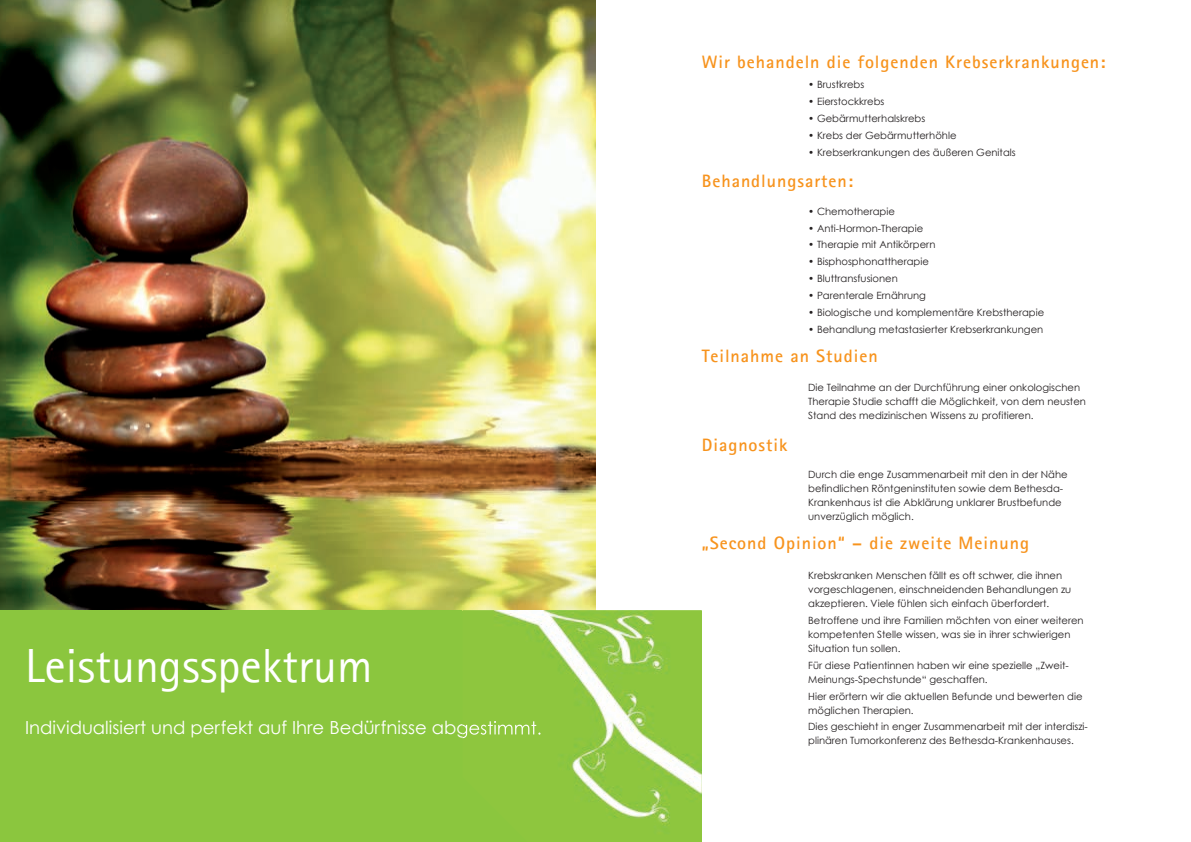
<style>
.page{position:relative;width:1191px;height:842px;background:#fff}
.page>*{position:absolute;margin:0;border:0;box-sizing:border-box;transform-origin:0 0}
.t1{font:48px "Rotis Sans Serif";color:#fff}
.t2{font:700 18px "Rotis Sans Serif";letter-spacing:.055em;color:#f7931d}
.t3{font:18px "Century Gothic";color:#fff}
.t4{font:10px/14px "Century Gothic";color:#231f20}
</style>
<div class="page">
<img style="left:0;top:0;width:595px;height:610px">
<div style="left:0;top:610px;width:702px;height:232px;background:#8bc63e"></div>
<img style="left:462px;top:610px;width:240px;height:217px">
<img style="left:462px;top:721px;width:74px;height:16px">
<h1 class="t1" style="left:25px;top:637px;width:349px">Leistungsspektrum</h1>
<h2 class="t3" style="left:25px;top:717px;width:518px">Individualisiert und perfekt auf Ihre Bedürfnisse abgestimmt.</h2>
<h2 class="t2" style="left:702px;top:50px;width:405px">Wir behandeln die folgenden Krebserkrankungen:</h2>
<p class="t4" style="left:808px;top:78px;width:58px">• Brustkrebs</p>
<p class="t4" style="left:808px;top:95px;width:78px">• Eierstockkrebs</p>
<p class="t4" style="left:808px;top:111px;width:119px">• Gebärmutterhalskrebs</p>
<p class="t4" style="left:808px;top:128px;width:150px">• Krebs der Gebärmutterhöhle</p>
<p class="t4" style="left:808px;top:145px;width:209px">• Krebserkrankungen des äußeren Genitals</p>
<h2 class="t2" style="left:702px;top:170px;width:153px">Behandlungsarten:</h2>
<p class="t4" style="left:808px;top:204px;width:88px">• Chemotherapie</p>
<p class="t4" style="left:808px;top:221px;width:117px">• Anti-Hormon-Therapie</p>
<p class="t4" style="left:808px;top:238px;width:129px">• Therapie mit Antikörpern</p>
<p class="t4" style="left:808px;top:254px;width:122px">• Bisphosphonattherapie</p>
<p class="t4" style="left:808px;top:271px;width:91px">• Bluttransfusionen</p>
<p class="t4" style="left:808px;top:288px;width:119px">• Parenterale Ernährung</p>
<p class="t4" style="left:808px;top:305px;width:237px">• Biologische und komplementäre Krebstherapie</p>
<p class="t4" style="left:808px;top:322px;width:237px">• Behandlung metastasierter Krebserkrankungen</p>
<h2 class="t2" style="left:702px;top:345px;width:177px">Teilnahme an Studien</h2>
<h2 class="t2" style="left:702px;top:434px;width:87px">Diagnostik</h2>
<p class="t4" style="left:808px;top:381px;width:279px">Die Teilnahme an der Durchführung einer onkologischen<br>Therapie Studie schafft die Möglichkeit, von dem neusten<br>Stand des medizinischen Wissens zu profitieren.</p>
<p class="t4" style="left:808px;top:467px;width:261px">Durch die enge Zusammenarbeit mit den in der Nähe befindlichen Röntgeninstituten sowie dem Bethesda-Krankenhaus ist die Abklärung unklarer Brustbefunde unverzüglich möglich.</p>
<h2 class="t2" style="left:702px;top:532px;width:329px">„Second Opinion“ – die zweite Meinung</h2>
<p class="t4" style="left:808px;top:568px;width:265px">Krebskranken Menschen fällt es oft schwer, die ihnen vorgeschlagenen, einschneidenden Behandlungen zu akzeptieren. Viele fühlen sich einfach überfordert.</p>
<p class="t4" style="left:808px;top:613px;width:277px">Betroffene und ihre Familien möchten von einer weiteren kompetenten Stelle wissen, was sie in ihrer schwierigen<br>Situation tun sollen.</p>
<p class="t4" style="left:808px;top:658px;width:262px">Für diese Patientinnen haben wir eine spezielle „Zweit-<br>Meinungs-Spechstunde“ geschaffen.</p>
<p class="t4" style="left:808px;top:689px;width:276px">Hier erörtern wir die aktuellen Befunde und bewerten die möglichen Therapien.</p>
<p class="t4" style="left:808px;top:720px;width:281px">Dies geschieht in enger Zusammenarbeit mit der interdiszi&shy;plinären Tumorkonferenz des Bethesda-Krankenhauses.</p>
</div>
